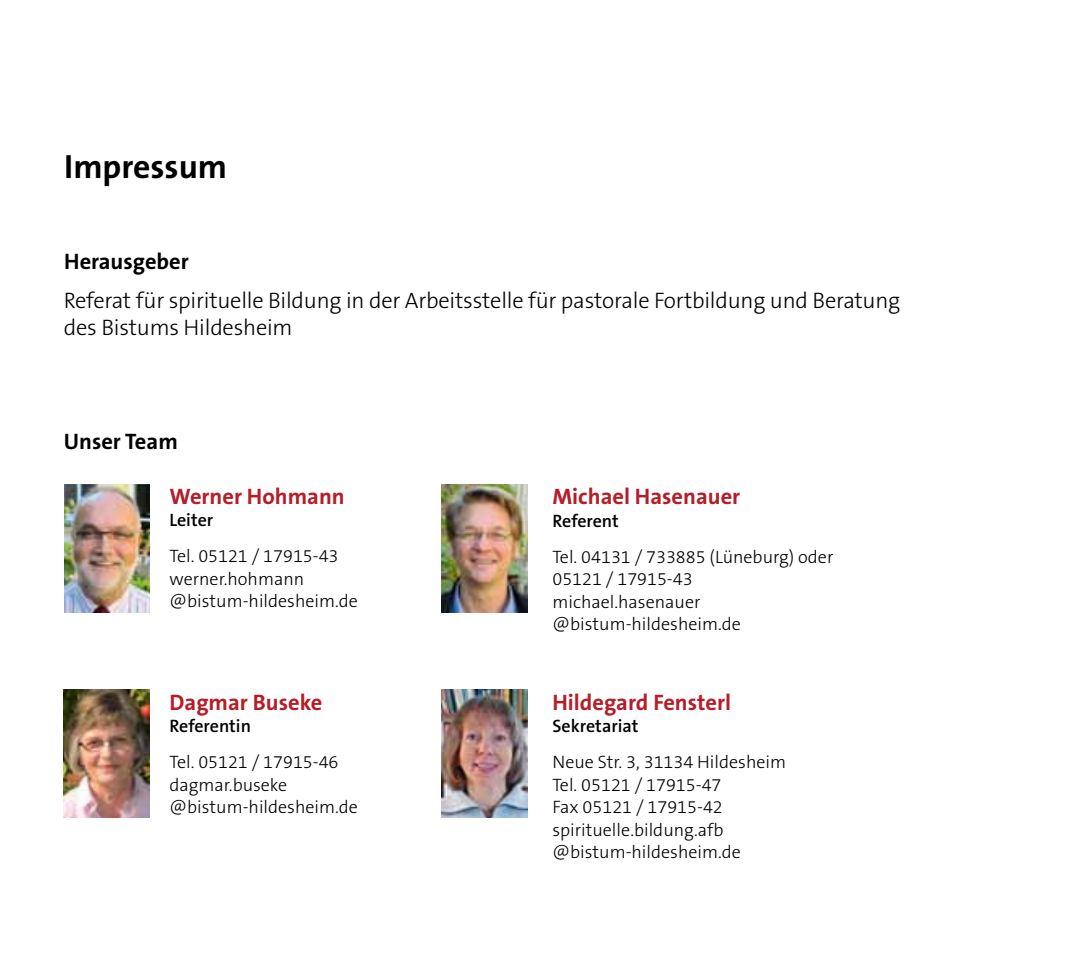
<style>
.page{position:relative;width:1085px;height:957px;background:#fff}
.page>*{position:absolute;margin:0;border:0;box-sizing:border-box;transform-origin:0 0}
.t1{font:700 33.75px "The Sans B7";color:#000}
.t2{font:300 22.5px/27px "The Sans B3";letter-spacing:-.01em;color:#000}
.t3{font:700 22.5px "The Sans B7";color:#b51d28}
.t4{font:700 22.5px "The Sans B7";color:#000}
.t5{font:300 18px/22.5px "The Sans B3";color:#000}
.t6{font:600 18px "The Sans B6";color:#000}
</style>
<div class="page">
<img style="left:441px;top:689px;width:86px;height:128px">
<img style="left:64px;top:690px;width:86px;height:127px">
<img style="left:64px;top:484px;width:86px;height:128px">
<img style="left:441px;top:485px;width:86px;height:127px">
<h1 class="t1" style="left:64px;top:149px;width:164px">Impressum</h1>
<p class="t4" style="left:64px;top:249px;width:126px">Herausgeber</p>
<p class="t2" style="left:64px;top:288px;width:837px">Referat für spirituelle Bildung in der Arbeitsstelle für pastorale Fortbildung und Beratung des Bistums Hildesheim</p>
<p class="t4" style="left:64px;top:429px;width:115px">Unser Team</p>
<p class="t3" style="left:169px;top:484px;width:177px">Werner Hohmann</p>
<p class="t6" style="left:169px;top:510px;width:45px">Leiter</p>
<p class="t5" style="left:169px;top:545px;width:190px">Tel. 05121 / 17915-43 werner.hohmann @bistum-hildesheim.de</p>
<p class="t3" style="left:169px;top:690px;width:154px">Dagmar Buseke</p>
<p class="t6" style="left:169px;top:716px;width:83px">Referentin</p>
<p class="t5" style="left:169px;top:751px;width:190px">Tel. 05121 / 17915-46 dagmar.buseke @bistum-hildesheim.de</p>
<p class="t3" style="left:552px;top:485px;width:189px">Michael Hasenauer</p>
<p class="t6" style="left:552px;top:511px;width:68px">Referent</p>
<p class="t5" style="left:552px;top:546px;width:282px">Tel. 04131 / 733885 (Lüneburg) oder<br>05121 / 17915-43 michael.hasenauer @bistum-hildesheim.de</p>
<p class="t3" style="left:552px;top:690px;width:180px">Hildegard Fensterl</p>
<p class="t6" style="left:552px;top:716px;width:87px">Sekretariat</p>
<p class="t5" style="left:552px;top:751px;width:235px">Neue Str. 3, 31134 Hildesheim<br>Tel. 05121 / 17915-47<br>Fax 05121 / 17915-42 spirituelle.bildung.afb @bistum-hildesheim.de</p>
</div>
